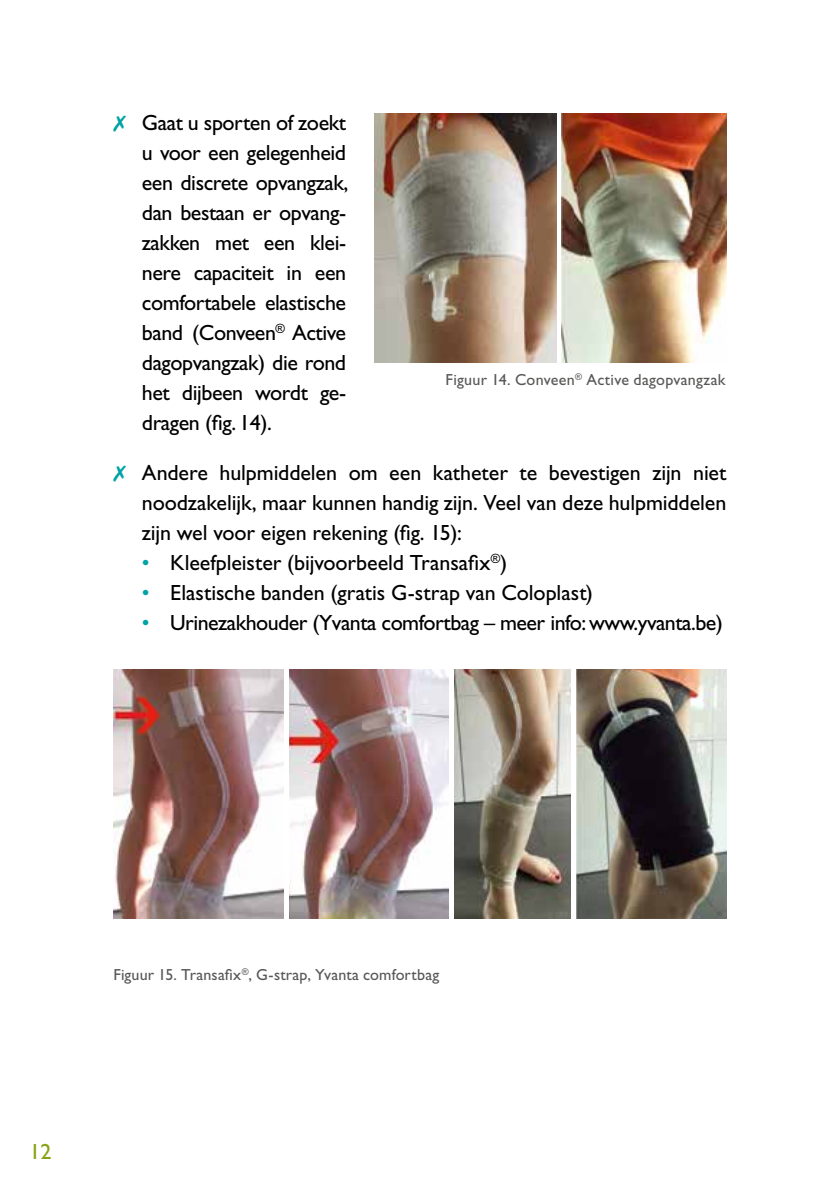
<style>
.page{position:relative;width:840px;height:1191px;background:#fff}
.page>*{position:absolute;margin:0;border:0;box-sizing:border-box;transform-origin:0 0}
.t1{font:22px/30px "Gill Sans Std";letter-spacing:-.015em;color:#000;text-align:justify}
.t2{font:22px "Gill Sans Std";color:#86a315}
.t3{font:16px "Gill Sans Std";letter-spacing:.01em;color:#575756}
.s1{color:#00a3a6}
</style>
<div class="page">
<img style="left:374px;top:113px;width:182px;height:250px">
<img style="left:561px;top:113px;width:165px;height:250px">
<img style="left:113px;top:669px;width:170px;height:249px">
<img style="left:289px;top:669px;width:159px;height:249px">
<img style="left:454px;top:669px;width:116px;height:249px">
<img style="left:576px;top:669px;width:150px;height:249px">
<p class="t1" style="left:142px;top:108px;width:208px;text-indent:-28px"><span class="s1">✗</span> Gaat u sporten of zoekt u voor een gelegenheid een discrete opvangzak, dan bestaan er opvang&shy;zakken met een klei&shy;nere capaciteit in een comfortabele elastische band (Conveen<sup>®</sup> Active dagopvangzak) die rond het dijbeen wordt ge&shy;dragen (fig. 14).</p>
<p class="t1" style="left:142px;top:458px;width:585px;text-indent:-28px"><span class="s1">✗</span> Andere hulpmiddelen om een katheter te bevestigen zijn niet noodzakelijk, maar kunnen handig zijn. Veel van deze hulpmiddelen zijn wel voor eigen rekening (fig. 15):</p>
<p class="t1" style="left:142px;top:548px;width:367px"><span class="s1">•</span> Kleefpleister (bijvoorbeeld Transafix<sup>®</sup>)</p>
<p class="t1" style="left:142px;top:578px;width:452px"><span class="s1">•</span> Elastische banden (gratis G-strap van Coloplast)</p>
<p class="t1" style="left:142px;top:608px;width:582px"><span class="s1">•</span> Urinezakhouder (Yvanta comfortbag – meer info: www.yvanta.be)</p>
<p class="t3" style="left:445px;top:371px;width:281px">Figuur 14. Conveen<sup>®</sup> Active dagopvangzak</p>
<p class="t2" style="left:29px;top:1138px;width:23px">12</p>
<p class="t3" style="left:113px;top:966px;width:327px">Figuur 15. Transafix<sup>®</sup>, G-strap, Yvanta comfortbag</p>
</div>
